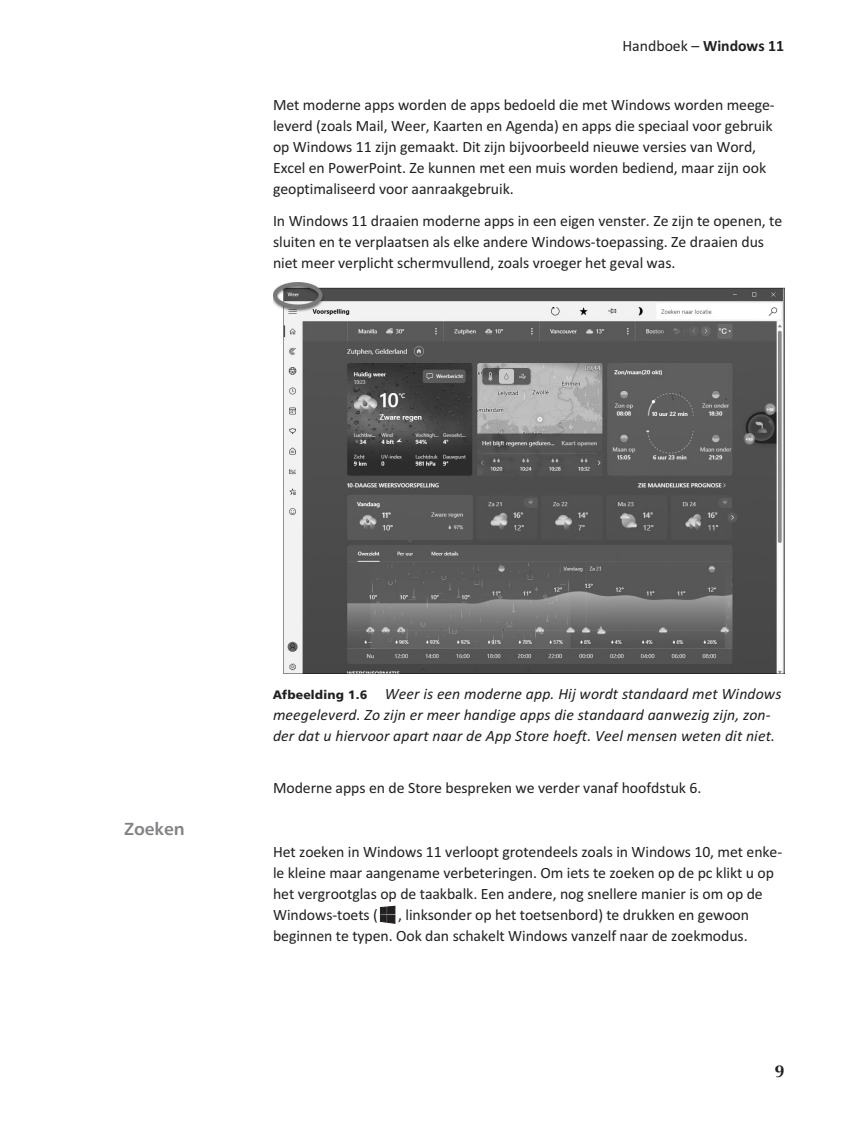
<style>
.page{position:relative;width:844px;height:1132px;background:#fff}
.page>*{position:absolute;margin:0;border:0;box-sizing:border-box;transform-origin:0 0}
.t1{font:700 17.5px "Humnst 777 BT";color:#808285}
.t2{font:700 17.5px "Zapf Humnst BT";color:#231f20}
.t3{font:15.75px/21px "Calibri";letter-spacing:-.005em;color:#231f20}
.t4{font:italic 15.75px/21px "Calibri";letter-spacing:.005em;color:#231f20}
.s1{font-weight:700}
.s2{font-family:"Humnst 777 Blk BT";font-style:normal;font-size:12.25px}
</style>
<div class="page">
<img style="left:273px;top:282px;width:511px;height:391px">
<svg style="left:380px;top:905px;width:15px;height:18px"></svg>
<p class="t3" style="left:622px;top:36px;width:163px">Handboek – <span class="s1">Windows 11</span></p>
<p class="t3" style="left:273px;top:96px;width:503px">Met moderne apps worden de apps bedoeld die met Windows worden meege&shy;leverd (zoals Mail, Weer, Kaarten en Agenda) en apps die speciaal voor gebruik op Windows 11 zijn gemaakt. Dit zijn bijvoorbeeld nieuwe versies van Word, Excel en PowerPoint. Ze kunnen met een muis worden bediend, maar zijn ook geoptimaliseerd voor aanraakgebruik.</p>
<p class="t3" style="left:273px;top:211px;width:510px">In Windows 11 draaien moderne apps in een eigen venster. Ze zijn te openen, te sluiten en te verplaatsen als elke andere Windows-toepassing. Ze draaien dus niet meer verplicht schermvullend, zoals vroeger het geval was.</p>
<p class="t1" style="left:124px;top:822px;width:62px">Zoeken</p>
<p class="t4" style="left:273px;top:684px;width:510px"><span class="s2">Afbeelding 1.6</span> Weer is een moderne app. Hij wordt standaard met Windows meegeleverd. Zo zijn er meer handige apps die standaard aanwezig zijn, zon&shy;der dat u hiervoor apart naar de App Store hoeft. Veel mensen weten dit niet.</p>
<p class="t3" style="left:273px;top:778px;width:429px">Moderne apps en de Store bespreken we verder vanaf hoofdstuk 6.</p>
<p class="t3" style="left:273px;top:841px;width:510px">Het zoeken in Windows 11 verloopt grotendeels zoals in Windows 10, met enke&shy;le kleine maar aangename verbeteringen. Om iets te zoeken op de pc klikt u op het vergrootglas op de taakbalk. Een andere, nog snellere manier is om op de Windows-toets (</p>
<p class="t3" style="left:273px;top:904px;width:477px;text-align:right">, linksonder op het toetsenbord) te drukken en gewoon<br>beginnen te typen. Ook dan schakelt Windows vanzelf naar de zoekmodus.</p>
<p class="t2" style="left:774px;top:1060px;width:11px">9</p>
</div>
